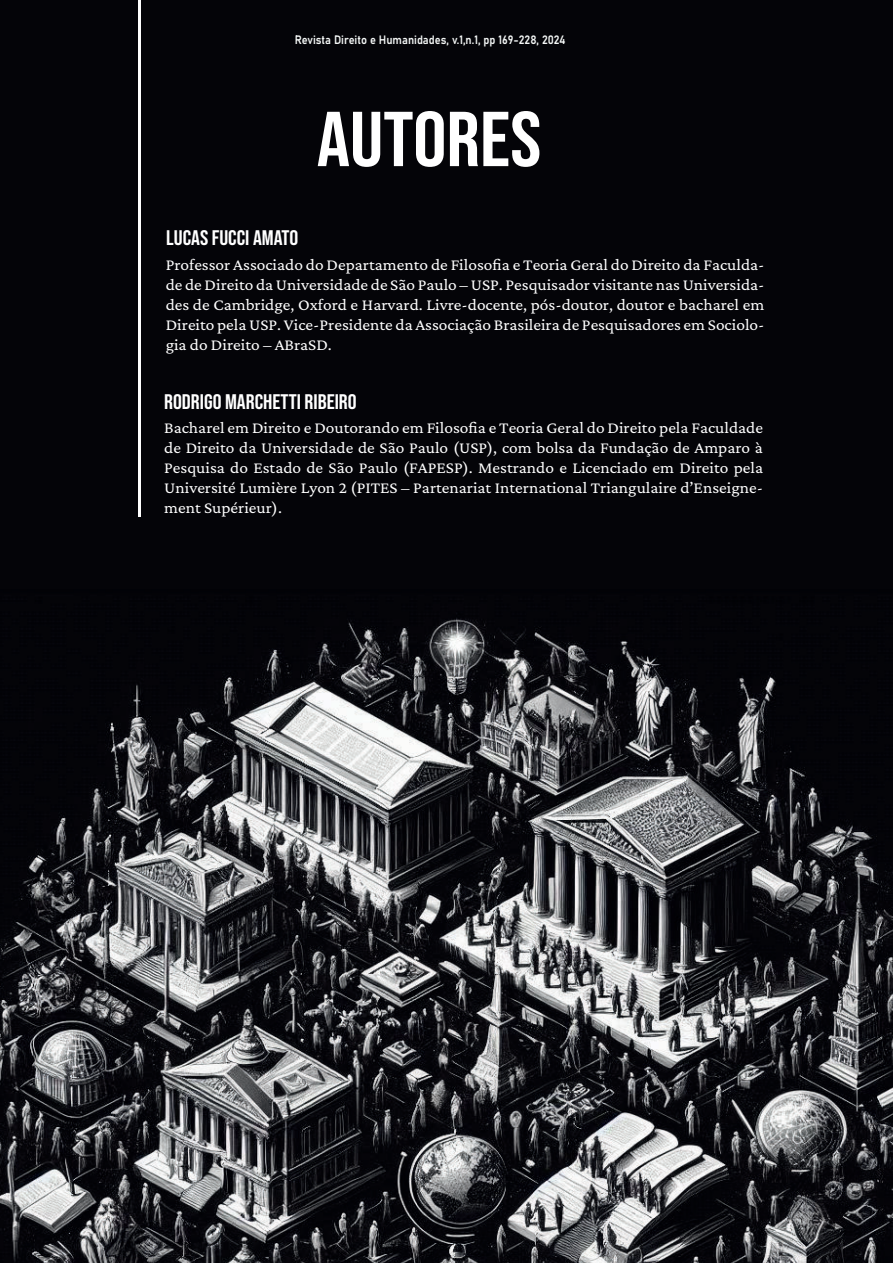
<style>
.page{position:relative;width:893px;height:1263px;background:#040408}
.page>*{position:absolute;margin:0;border:0;box-sizing:border-box;transform-origin:0 0}
.t1{font:77.55px "Bebas Neue";color:#fff;scale:1.07 1}
.t2{font:21px "Bebas Neue";color:#fff;scale:1.05 1}
.t3{font:16.5px/19.8px "Crimson Pro";color:#fff;text-align:justify;scale:1.05 1}
.t4{font:12px "Bahnschrift";color:#f5f8f7;scale:.92 1}
</style>
<div class="page">
<img style="left:0;top:618px;width:893px;height:645px">
<hr style="left:138px;top:0;width:3px;height:516px;background:#fff">
<p class="t4" style="left:295px;top:31px;width:296px">Revista Direito e Humanidades, v.1,n.1, pp 169-228, 2024</p>
<h1 class="t1" style="left:317px;top:95px;width:211px">AUTORES</h1>
<p class="t2" style="left:166px;top:226px;width:127px">LUCAS FUCCI AMATO</p>
<p class="t3" style="left:166px;top:255px;width:572px">Professor Associado do Departamento de Filosofia e Teoria Geral do Direito da Faculda&shy;de de Direito da Universidade de São Paulo – USP. Pesquisador visitante nas Universida&shy;des de Cambridge, Oxford e Harvard. Livre-docente, pós-doutor, doutor e bacharel em Direito pela USP. Vice-Presidente da Associação Brasileira de Pesquisadores em Sociolo&shy;gia do Direito – ABraSD.</p>
<p class="t2" style="left:164px;top:390px;width:185px">RODRIGO MARCHETTI RIBEIRO</p>
<p class="t3" style="left:164px;top:418px;width:572px">Bacharel em Direito e Doutorando em Filosofia e Teoria Geral do Direito pela Faculdade de Direito da Universidade de São Paulo (USP), com bolsa da Fundação de Amparo à Pesquisa do Estado de São Paulo (FAPESP). Mestrando e Licenciado em Direito pela Université Lumière Lyon 2 (PITES – Partenariat International Triangulaire d’Enseigne&shy;ment Supérieur).</p>
</div>
